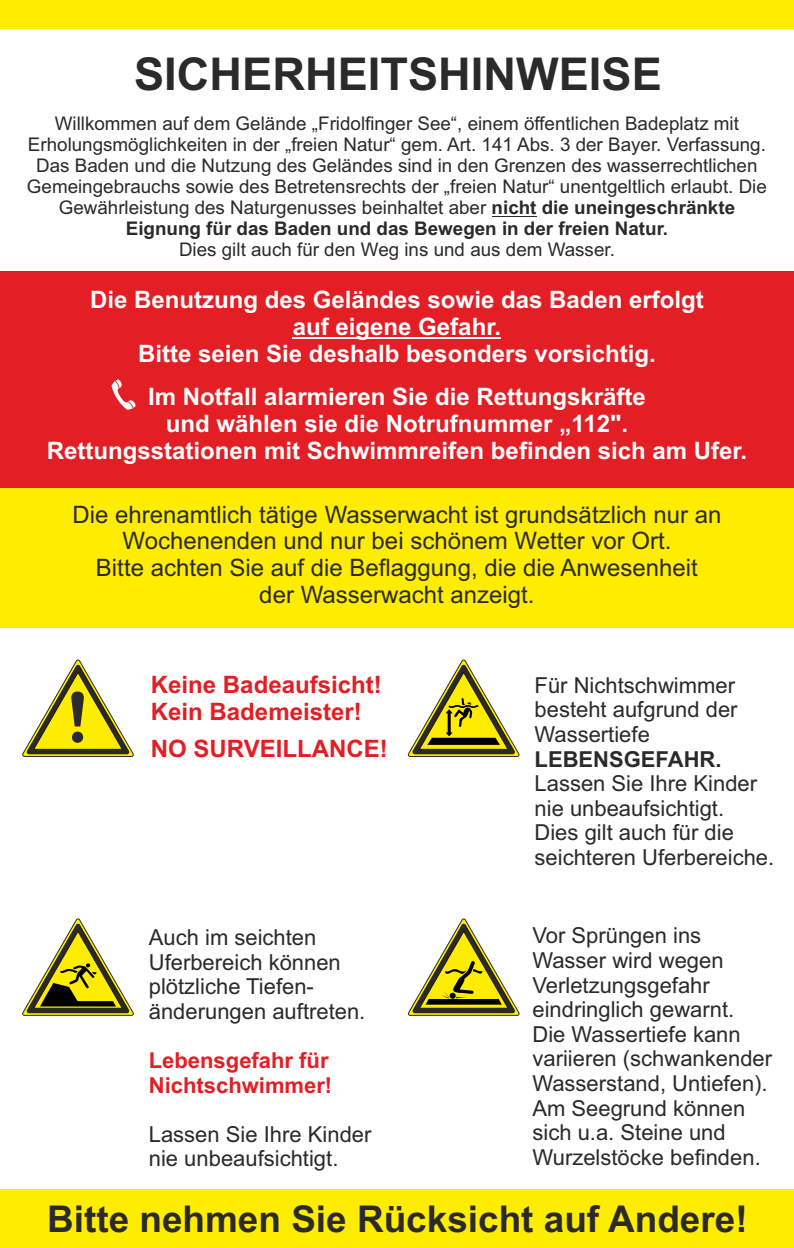
<style>
.page{position:relative;width:794px;height:1248px;background:#fff}
.page>*{position:absolute;margin:0;border:0;box-sizing:border-box;transform-origin:0 0}
.t1{font:66.84px "Aachen BT";color:#2b2a29}
.t2{font:700 45.2px "Arial";color:#2b2a29}
.t3{font:700 36.92px "Arial";color:#2b2a29}
.t4{font:700 24px/26.8px "Arial";color:#fefefe;text-align:center}
.t5{font:24px/26.8px "Arial";color:#2b2a29;text-align:center}
.t6{font:700 24px/26.8px "Arial";color:#e31e24}
.t7{font:22px/24.6px "Arial";color:#2b2a29}
.t8{font:700 22px/24.6px "Arial";color:#e31e24}
.t9{font:700 22px "Arial";color:#2b2a29}
.t10{font:18.8px/21px "Arial";color:#2b2a29;text-align:center}
.s1{font-weight:700}
</style>
<div class="page">
<svg style="left:22px;top:659px;width:112px;height:97px"></svg>
<svg style="left:408px;top:659px;width:111px;height:97px"></svg>
<svg style="left:22px;top:918px;width:112px;height:97px"></svg>
<svg style="left:408px;top:918px;width:111px;height:97px"></svg>
<div style="left:0;top:0;width:794px;height:29px;background:#ffed00"></div>
<div style="left:0;top:487px;width:794px;height:140px;background:#ffed00"></div>
<div style="left:0;top:1189px;width:794px;height:58px;background:#ffed00"></div>
<hr style="left:491px;top:216px;width:45px;height:1px;background:#2b2a29">
<div style="left:0;top:271px;width:794px;height:216px;background:#e31e24"></div>
<hr style="left:293px;top:337px;width:208px;height:1px;background:#fefefe">
<svg style="left:111px;top:379px;width:25px;height:30px"></svg>
<h2 class="t2" style="left:134px;top:57px;width:529px">SICHERHEITSHINWEISE</h2>
<p class="t10" style="left:27px;top:115px;width:741px">Willkommen auf dem Gelände „Fridolfinger See“, einem öffentlichen Badeplatz mit Erholungsmöglichkeiten in der „freien Natur“ gem. Art. 141 Abs. 3 der Bayer. Verfassung.<br>Das Baden und die Nutzung des Geländes sind in den Grenzen des wasserrechtlichen Gemeingebrauchs sowie des Betretensrechts der „freien Natur“ unentgeltlich erlaubt. Die Gewährleistung des Naturgenusses beinhaltet aber <span class="s1">nicht die uneingeschränkte Eignung für das Baden und das Bewegen in der freien Natur.</span></p>
<p class="t10" style="left:179px;top:241px;width:437px">Dies gilt auch für den Weg ins und aus dem Wasser.</p>
<p class="t4" style="left:90px;top:289px;width:615px">Die Benutzung des Geländes sowie das Baden erfolgt auf eigene Gefahr.<br>Bitte seien Sie deshalb besonders vorsichtig.</p>
<p class="t4" style="left:47px;top:385px;width:702px">Im Notfall alarmieren Sie die Rettungskräfte<br>und wählen sie die Notrufnummer „112".<br>Rettungsstationen mit Schwimmreifen befinden sich am Ufer.</p>
<p class="t5" style="left:72px;top:503px;width:650px">Die ehrenamtlich tätige Wasserwacht ist grundsätzlich nur an Wochenenden und nur bei schönem Wetter vor Ort.<br>Bitte achten Sie auf die Beflaggung, die die Anwesenheit<br>der Wasserwacht anzeigt.</p>
<h1 class="t1" style="left:67px;top:691px;width:22px">!</h1>
<p class="t6" style="left:151px;top:673px;width:232px">Keine Badeaufsicht!<br>Kein Bademeister!</p>
<p class="t6" style="left:151px;top:737px;width:238px">NO SURVEILLANCE!</p>
<p class="t7" style="left:149px;top:926px;width:218px">Auch im seichten<br>Uferbereich können plötzliche Tiefen&shy;änderungen auftreten.</p>
<p class="t8" style="left:149px;top:1049px;width:185px">Lebensgefahr für<br>Nichtschwimmer!</p>
<p class="t7" style="left:149px;top:1123px;width:224px">Lassen Sie Ihre Kinder nie unbeaufsichtigt.</p>
<p class="t7" style="left:534px;top:674px;width:205px;text-align:justify">Für Nichtschwimmer besteht aufgrund der Wassertiefe</p>
<p class="t9" style="left:534px;top:750px;width:189px">LEBENSGEFAHR.</p>
<p class="t7" style="left:534px;top:773px;width:241px">Lassen Sie Ihre Kinder nie unbeaufsichtigt.<br>Dies gilt auch für die seichteren Uferbereiche.</p>
<p class="t7" style="left:532px;top:925px;width:241px">Vor Sprüngen ins<br>Wasser wird wegen<br>Verletzungsgefahr eindringlich gewarnt.<br>Die Wassertiefe kann variieren (schwankender<br>Wasserstand, Untiefen).<br>Am Seegrund können sich u.a. Steine und<br>Wurzelstöcke befinden.</p>
<h3 class="t3" style="left:47px;top:1205px;width:702px">Bitte nehmen Sie Rücksicht auf Andere!</h3>
</div>
